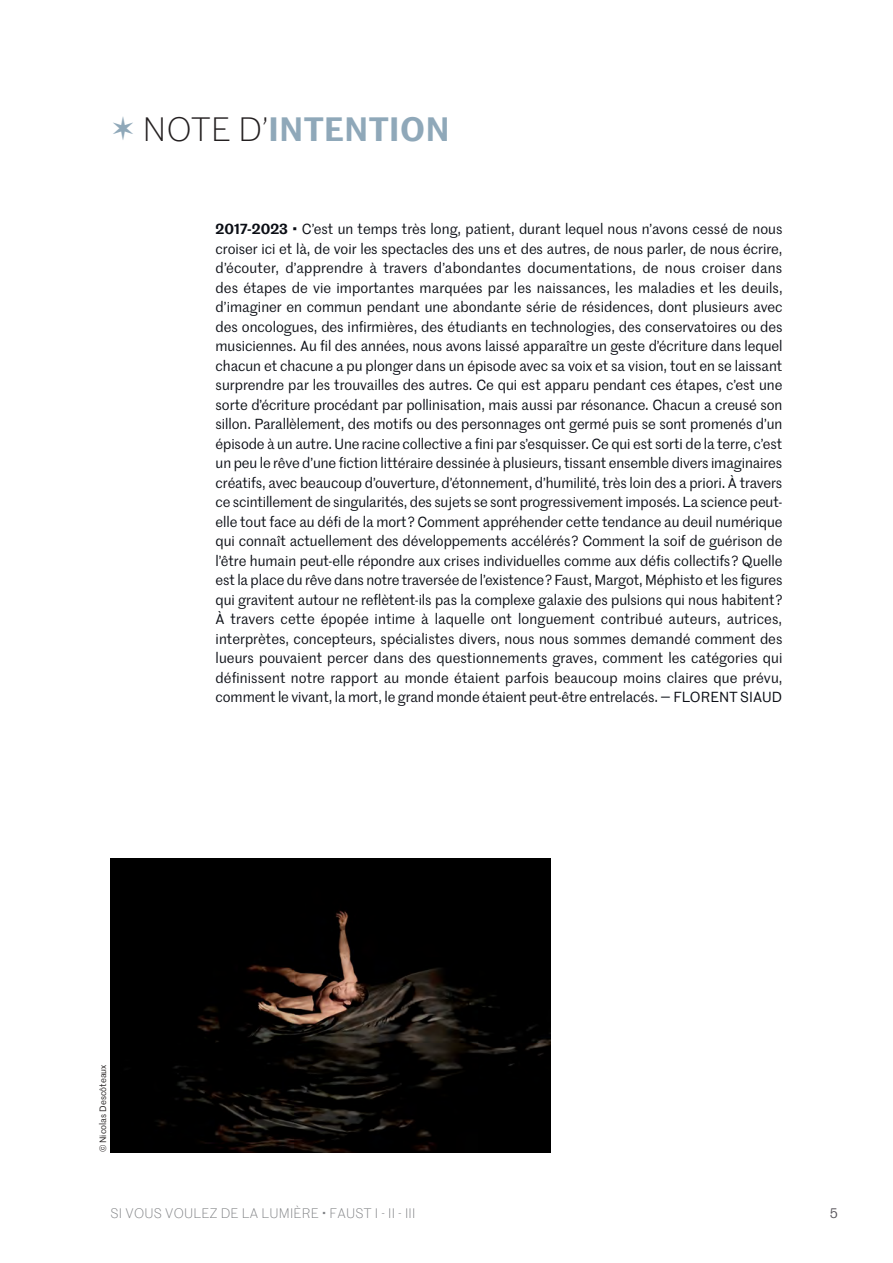
<style>
.page{position:relative;width:893px;height:1263px;background:#fff}
.page>*{position:absolute;margin:0;border:0;box-sizing:border-box;transform-origin:0 0}
.t1{font:600 33px "Marr Sans";letter-spacing:.02em;color:#8fa8b9}
.t2{font:14.25px/19.5px "Marr Sans";letter-spacing:-.005em;color:#0b0e15;text-align:justify}
.t3{font:300 13.5px "Marr Sans";letter-spacing:.02em;color:#808285}
.t4{font:13.5px "Marr Sans";color:#565359}
.t5{font:9px "Marr Sans";color:#231f20}
.s1{font-family:"Graduel Sirius";font-weight:400;font-size:45px}
.s2{font-weight:300;color:#231f20}
.s3{font-weight:600}
</style>
<div class="page">
<img style="left:111px;top:858px;width:440px;height:294px">
<h1 class="t1" style="left:111px;top:105px;width:340px"><span class="s1">✫</span> <span class="s2">NOTE D’</span>INTENTION</h1>
<p class="t2" style="left:216px;top:219px;width:569px"><span class="s3">2017-2023</span> • C’est un temps très long, patient, durant lequel nous n’avons cessé de nous croiser ici et là, de voir les spectacles des uns et des autres, de nous parler, de nous écrire, d’écouter, d’apprendre à travers d’abondantes documentations, de nous croiser dans des étapes de vie importantes marquées par les naissances, les maladies et les deuils, d’imaginer en commun pendant une abondante série de résidences, dont plusieurs avec des oncologues, des infirmières, des étudiants en technologies, des conservatoires ou des musiciennes. Au fil des années, nous avons laissé apparaître un geste d’écriture dans lequel chacun et chacune a pu plonger dans un épisode avec sa voix et sa vision, tout en se laissant surprendre par les trouvailles des autres. Ce qui est apparu pendant ces étapes, c’est une sorte d’écriture procédant par pollinisation, mais aussi par résonance. Chacun a creusé son sillon. Parallèlement, des motifs ou des personnages ont germé puis se sont promenés d’un épisode à un autre. Une racine collective a fini par s’esquisser. Ce qui est sorti de la terre, c’est un peu le rêve d’une fiction littéraire dessinée à plusieurs, tissant ensemble divers imaginaires créatifs, avec beaucoup d’ouverture, d’étonnement, d’humilité, très loin des a priori. À travers ce scintillement de singularités, des sujets se sont progressivement imposés. La science peut&shy;elle tout face au défi de la mort ? Comment appréhender cette tendance au deuil numérique qui connaît actuellement des développements accélérés ? Comment la soif de guérison de l’être humain peut-elle répondre aux crises individuelles comme aux défis collectifs ? Quelle est la place du rêve dans notre traversée de l’existence ? Faust, Margot, Méphisto et les figures qui gravitent autour ne reflètent-ils pas la complexe galaxie des pulsions qui nous habitent ?<br>À travers cette épopée intime à laquelle ont longuement contribué auteurs, autrices, interprètes, concepteurs, spécialistes divers, nous nous sommes demandé comment des lueurs pouvaient percer dans des questionnements graves, comment les catégories qui définissent notre rapport au monde étaient parfois beaucoup moins claires que prévu, comment le vivant, la mort, le grand monde étaient peut-être entrelacés. — FLORENT SIAUD</p>
<p class="t5" style="left:97px;top:1152px;width:89px;rotate:-90deg">© Nicolas Descôteaux</p>
<p class="t3" style="left:111px;top:1204px;width:306px">SI VOUS VOULEZ DE LA LUMIÈRE • FAUST I - II - III</p>
<p class="t4" style="left:830px;top:1204px;width:10px">5</p>
</div>
